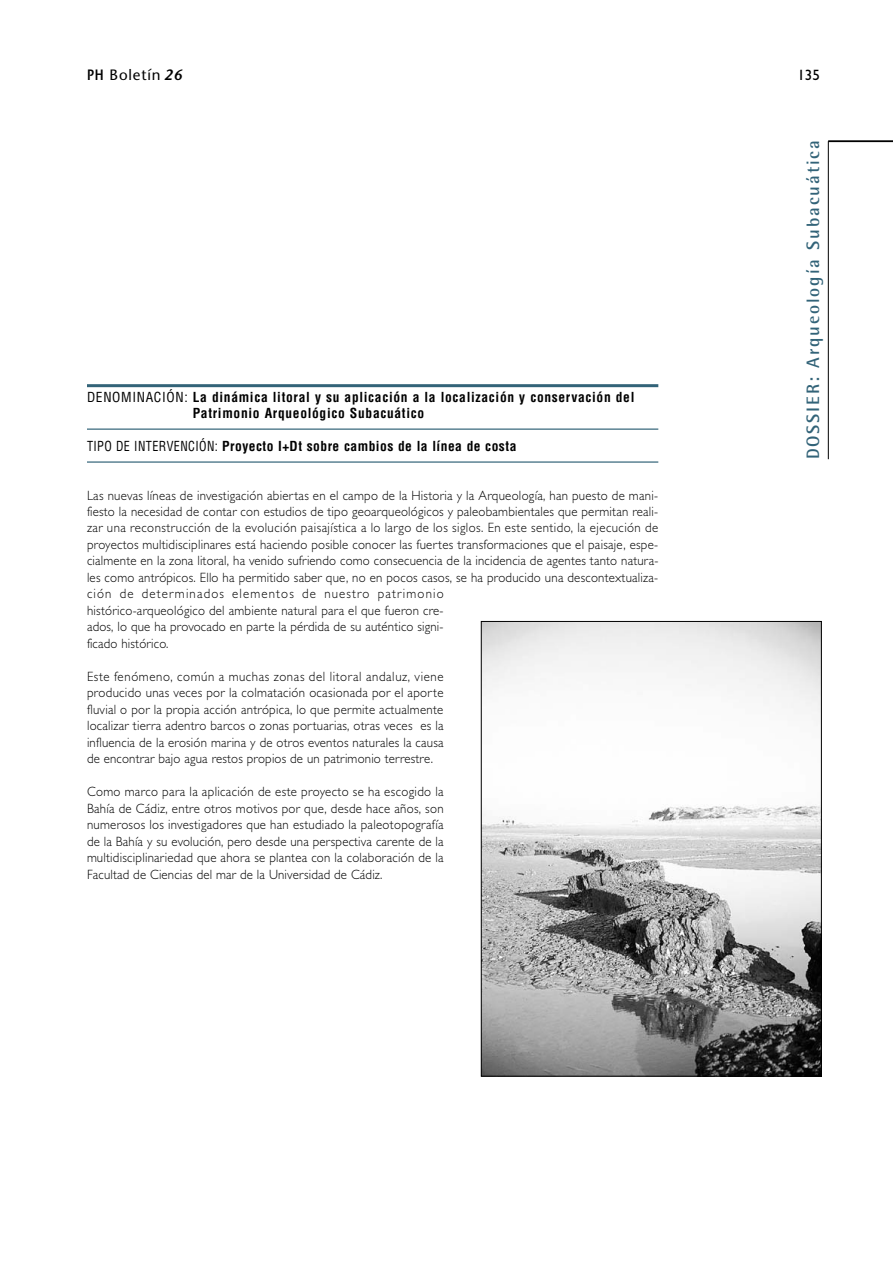
<style>
.page{position:relative;width:893px;height:1263px;background:#fff}
.page>*{position:absolute;margin:0;border:0;box-sizing:border-box;transform-origin:0 0}
.t1{font:700 18px "Rotis Semi Sans";letter-spacing:.105em;color:#326378}
.t2{font:15px "Stone Sans";letter-spacing:.055em;color:#000}
.t3{font:15px "Gill Sans";color:#000}
.t4{font:300 13.5px/16.5px "Gill Sans";letter-spacing:.02em;color:#000;text-align:justify;scale:.95 1}
.t5{font:700 condensed 13.5px/16.2px "Helvetica";letter-spacing:.05em;color:#000}
.s1{font-weight:600}
.s2{font-weight:600;font-style:italic}
.s3{font-weight:400}
</style>
<div class="page">
<hr style="left:828px;top:140px;width:64px;height:2px;background:#000">
<hr style="left:828px;top:141px;width:1px;height:318px;background:#000">
<hr style="left:87px;top:384px;width:571px;height:3px;background:#326378">
<hr style="left:87px;top:428px;width:571px;height:2px;background:#5b8293">
<hr style="left:87px;top:461px;width:571px;height:2px;background:#5b8293">
<img style="left:483px;top:623px;width:336px;height:451px">
<div style="left:481px;top:621px;width:340px;height:455px;border:1px solid #000"></div>
<p class="t2" style="left:87px;top:69px;width:97px"><span class="s1">PH</span> Boletín <span class="s2">26</span></p>
<p class="t3" style="left:797px;top:69px;width:24px">135</p>
<p class="t5" style="left:193px;top:391px;width:443px;text-indent:-106px"><span class="s3">DENOMINACIÓN:</span> La dinámica litoral y su aplicación a la localización y conservación del<br>Patrimonio Arqueológico Subacuático</p>
<p class="t5" style="left:87px;top:440px;width:431px"><span class="s3">TIPO DE INTERVENCIÓN:</span> Proyecto I+Dt sobre cambios de la línea de costa</p>
<p class="t4" style="left:87px;top:488px;width:603px;text-align:left">Las nuevas líneas de investigación abiertas en el campo de la Historia y la Arqueología, han puesto de mani&shy;fiesto la necesidad de contar con estudios de tipo geoarqueológicos y paleobambientales que permitan reali&shy;zar una reconstrucción de la evolución paisajística a lo largo de los siglos. En este sentido, la ejecución de proyectos multidisciplinares está haciendo posible conocer las fuertes transformaciones que el paisaje, espe&shy;cialmente en la zona litoral, ha venido sufriendo como consecuencia de la incidencia de agentes tanto natura&shy;les como antrópicos. Ello ha permitido saber que, no en pocos casos, se ha producido una descontextualiza&shy;ción de determinados elementos de nuestro patrimonio<br>histórico-arqueológico del ambiente natural para el que fueron cre-<br>ados, lo que ha provocado en parte la pérdida de su auténtico signi-<br>ficado histórico.</p>
<p class="t4" style="left:87px;top:670px;width:377px">Este fenómeno, común a muchas zonas del litoral andaluz, viene producido unas veces por la colmatación ocasionada por el aporte fluvial o por la propia acción antrópica, lo que permite actualmente localizar tierra adentro barcos o zonas portuarias, otras veces es la influencia de la erosión marina y de otros eventos naturales la causa de encontrar bajo agua restos propios de un patrimonio terrestre.</p>
<p class="t4" style="left:87px;top:785px;width:377px">Como marco para la aplicación de este proyecto se ha escogido la Bahía de Cádiz, entre otros motivos por que, desde hace años, son numerosos los investigadores que han estudiado la paleotopografía de la Bahía y su evolución, pero desde una perspectiva carente de la multidisciplinariedad que ahora se plantea con la colaboración de la Facultad de Ciencias del mar de la Universidad de Cádiz.</p>
<h1 class="t1" style="left:806px;top:459px;width:321px;rotate:-90deg">DOSSIER: Arqueología Subacuática</h1>
</div>
